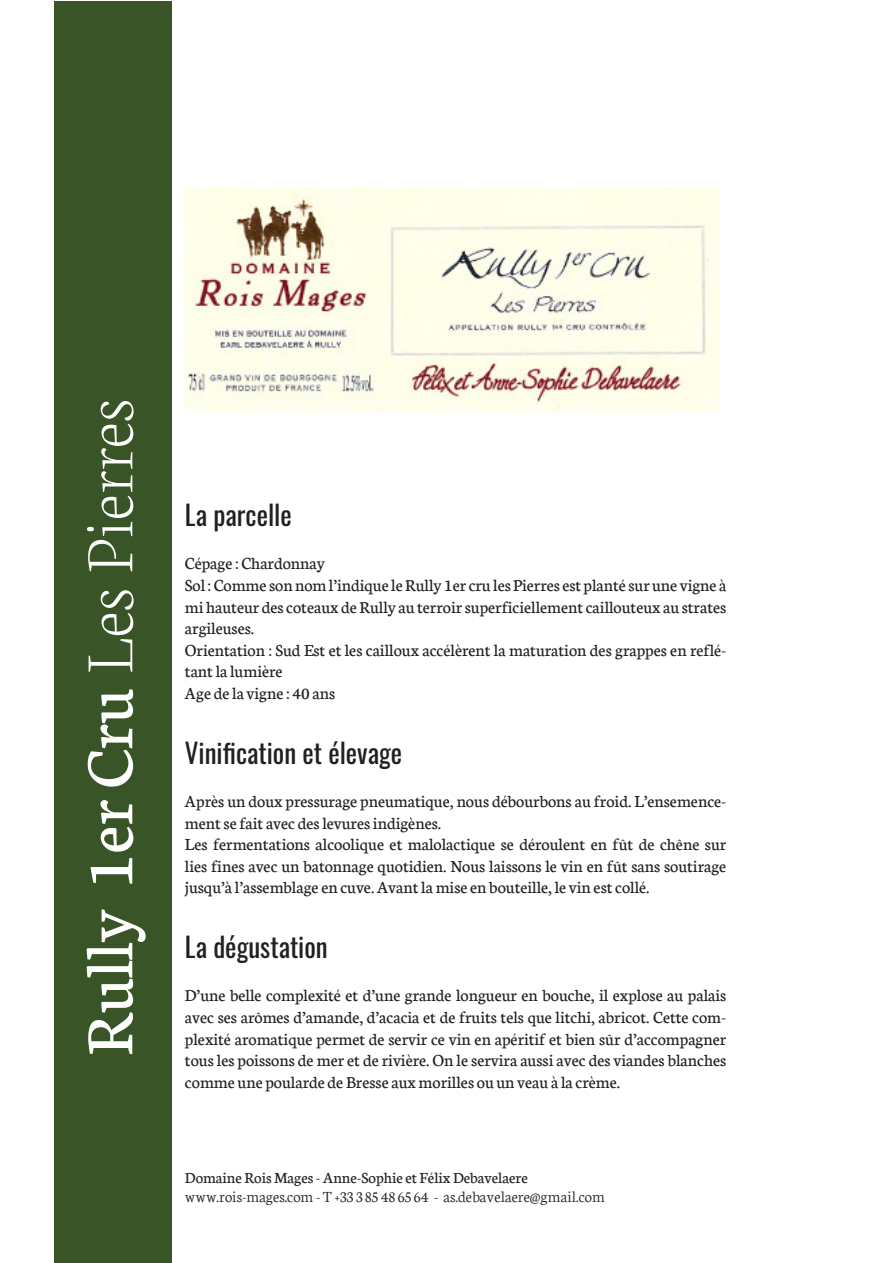
<style>
.page{position:relative;width:893px;height:1263px;background:#fff}
.page>*{position:absolute;margin:0;border:0;box-sizing:border-box;transform-origin:0 0}
.t1{font:72px "Neuton";color:#fff}
.t2{font:27px "Oswald";color:#231f20}
.t3{font:18px/21.6px "Neuton";color:#231f20;text-align:justify}
.t4{font:300 16.5px "Neuton";color:#231f20}
.t5{font:16.5px "Neuton";color:#231f20}
.s1{font-weight:200}
</style>
<div class="page">
<img style="left:185px;top:187px;width:534px;height:227px">
<div style="left:54px;top:1px;width:118px;height:1261px;background:#395527"></div>
<p class="t1" style="left:72px;top:1056px;width:659px;rotate:-90deg">Rully 1er Cru <span class="s1">Les Pierres</span></p>
<p class="t2" style="left:185px;top:491px;width:108px">La parcelle</p>
<p class="t3" style="left:185px;top:553px;width:142px">Cépage : Chardonnay</p>
<p class="t3" style="left:185px;top:574px;width:543px">Sol : Comme son nom l’indique le Rully 1er cru les Pierres est planté sur une vigne à mi hauteur des coteaux de Rully au terroir superficiellement caillouteux au strates argileuses.</p>
<p class="t3" style="left:185px;top:639px;width:543px">Orientation : Sud Est et les cailloux accélèrent la maturation des grappes en reflé&shy;tant la lumière</p>
<p class="t3" style="left:185px;top:682px;width:152px">Age de la vigne : 40 ans</p>
<p class="t2" style="left:185px;top:729px;width:219px">Vinification et élevage</p>
<p class="t3" style="left:185px;top:790px;width:543px">Après un doux pressurage pneumatique, nous débourbons au froid. L’ensemence&shy;ment se fait avec des levures indigènes.</p>
<p class="t3" style="left:185px;top:834px;width:543px">Les fermentations alcoolique et malolactique se déroulent en fût de chêne sur lies fines avec un batonnage quotidien. Nous laissons le vin en fût sans soutirage jusqu’à l’assemblage en cuve. Avant la mise en bouteille, le vin est collé.</p>
<p class="t2" style="left:185px;top:923px;width:144px">La dégustation</p>
<p class="t3" style="left:185px;top:985px;width:543px">D’une belle complexité et d’une grande longueur en bouche, il explose au palais avec ses arômes d’amande, d’acacia et de fruits tels que litchi, abricot. Cette com&shy;plexité aromatique permet de servir ce vin en apéritif et bien sûr d’accompagner tous les poissons de mer et de rivière. On le servira aussi avec des viandes blanches comme une poularde de Bresse aux morilles ou un veau à la crème.</p>
<p class="t5" style="left:185px;top:1169px;width:344px">Domaine Rois Mages - Anne-Sophie et Félix Debavelaere</p>
<p class="t4" style="left:185px;top:1188px;width:421px">www.rois-mages.com - T +33 3 85 48 65 64 - as.debavelaere@gmail.com</p>
</div>
